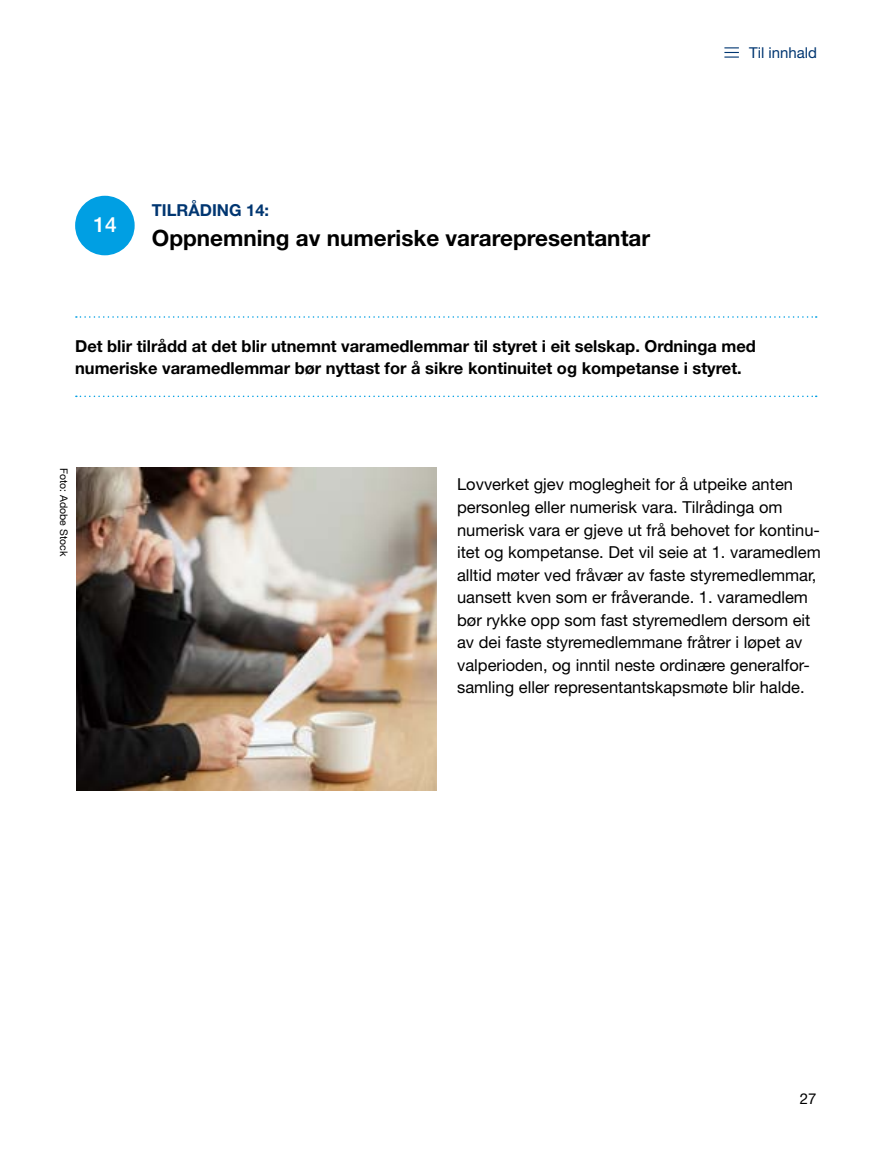
<style>
.page{position:relative;width:893px;height:1149px;background:#fff}
.page>*{position:absolute;margin:0;border:0;box-sizing:border-box;transform-origin:0 0}
.t1{font:700 22.5px "Helvetica Neue LT Pro";color:#000}
.t2{font:500 21px "Helvetica Neue LT Pro";color:#fff}
.t3{font:16.5px/22.5px "Helvetica Neue LT Pro";color:#000}
.t4{font:700 16.5px/22.5px "Helvetica Neue LT Pro";color:#000}
.t5{font:700 16.5px "Helvetica Neue LT Pro";color:#003671}
.t6{font:15px "Helvetica Neue LT Pro";color:#003671}
.t7{font:15px "Helvetica Neue LT Pro";color:#000}
.t8{font:10.5px "Helvetica Neue LT Pro";color:#000}
</style>
<div class="page">
<div style="left:75px;top:196px;width:60px;height:59px;background:#009fe3;border-radius:50%"></div>
<svg style="left:76px;top:316px;width:741px;height:1px"></svg>
<svg style="left:76px;top:395px;width:741px;height:2px"></svg>
<img style="left:77px;top:468px;width:359px;height:322px">
<p class="t6" style="left:749px;top:43px;width:70px">Til innhald</p>
<p class="t2" style="left:93px;top:212px;width:25px">14</p>
<p class="t5" style="left:152px;top:200px;width:119px">TILRÅDING 14:</p>
<h1 class="t1" style="left:152px;top:224px;width:500px">Oppnemning av numeriske vararepresentantar</h1>
<p class="t4" style="left:75px;top:334px;width:682px">Det blir tilrådd at det blir utnemnt varamedlemmar til styret i eit selskap. Ordninga med numeriske varamedlemmar bør nyttast for å sikre kontinuitet og kompetanse i styret.</p>
<p class="t8" style="left:70px;top:468px;width:90px;rotate:90deg">Foto: Adobe Stock</p>
<p class="t3" style="left:457px;top:473px;width:365px">Lovverket gjev moglegheit for å utpeike anten personleg eller numerisk vara. Tilrådinga om numerisk vara er gjeve ut frå behovet for kontinu&shy;itet og kompetanse. Det vil seie at 1. varamedlem alltid møter ved fråvær av faste styremedlemmar, uansett kven som er fråverande. 1. varamedlem bør rykke opp som fast styremedlem dersom eit av dei faste styremedlemmane fråtrer i løpet av valperioden, og inntil neste ordinære generalfor&shy;samling eller representantskapsmøte blir halde.</p>
<p class="t7" style="left:800px;top:1088px;width:18px">27</p>
</div>
